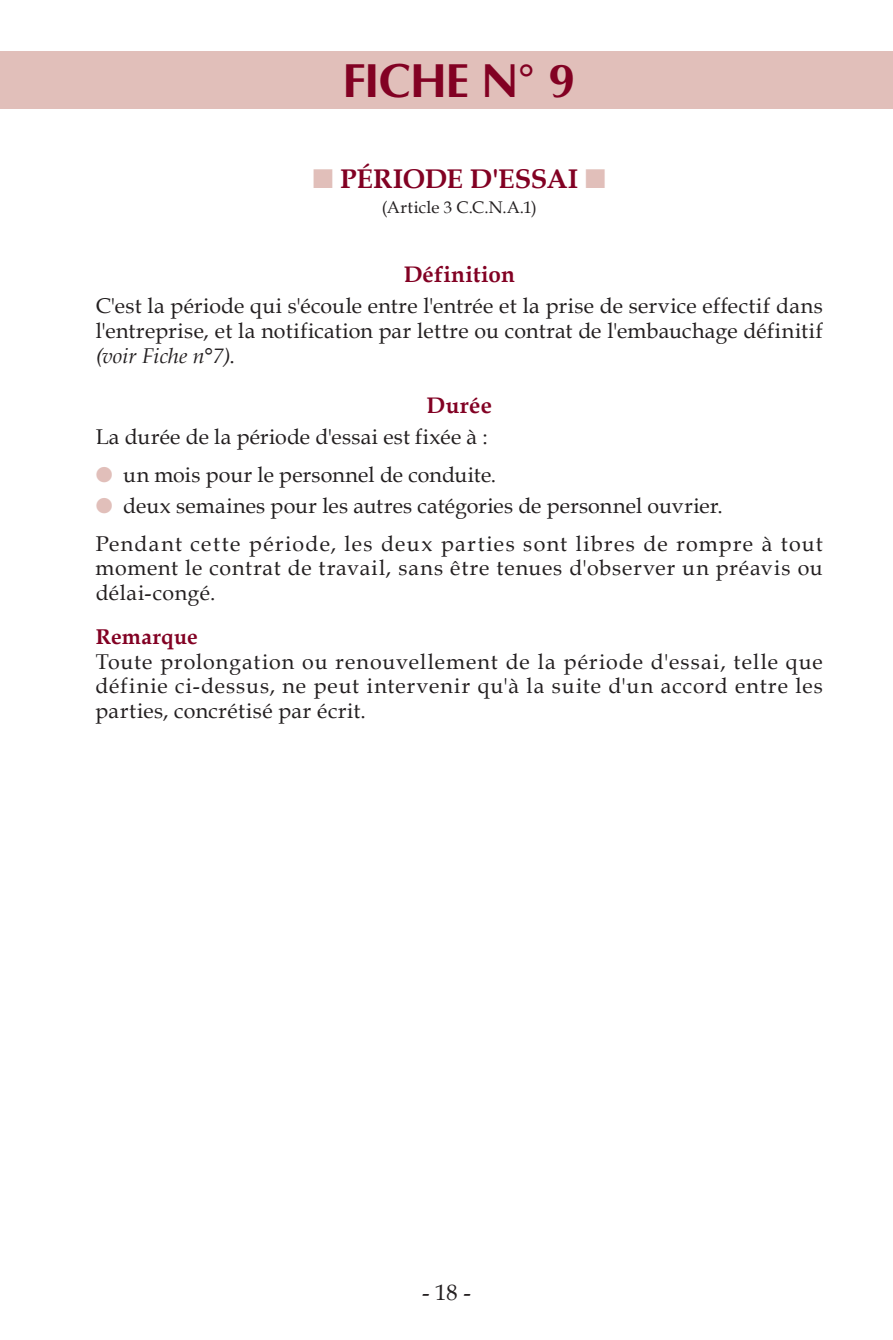
<style>
.page{position:relative;width:893px;height:1340px;background:#fff}
.page>*{position:absolute;margin:0;border:0;box-sizing:border-box;transform-origin:0 0}
.t1{font:700 45px "Omni";color:#820123}
.t2{font:700 27px "Book Antiqua";letter-spacing:.005em;color:#820123}
.t3{font:700 22.5px "Book Antiqua";color:#820123}
.t4{font:22.5px "Book Antiqua";color:#231f20}
.t5{font:21.38px/24.8px "Book Antiqua";letter-spacing:.025em;color:#231f20;text-align:justify}
.t6{font:21.38px "Book Antiqua";letter-spacing:.005em;color:#231f20}
.t7{font:700 21.38px "Book Antiqua";color:#820123}
.t8{font:16.88px "Book Antiqua";letter-spacing:.025em;color:#231f20}
.s1{font-style:italic}
.s2{color:#e1bfba}
</style>
<div class="page">
<div style="left:0;top:51px;width:893px;height:57px;background:#e1bfba"></div>
<h1 class="t1" style="left:344px;top:52px;width:233px">FICHE N° 9</h1>
<p class="t2" style="left:340px;top:160px;width:238px">PéRIODE D'ESSAI</p>
<p class="t8" style="left:382px;top:195px;width:156px">(Article 3 C.C.N.A.1)</p>
<p class="t3" style="left:404px;top:259px;width:112px">Définition</p>
<p class="t5" style="left:96px;top:293px;width:729px">C'est la période qui s'écoule entre l'entrée et la prise de service effectif dans l'entreprise, et la notification par lettre ou contrat de l'embauchage définitif <span class="s1">(voir Fiche n°7)</span>.</p>
<p class="t3" style="left:427px;top:390px;width:67px">Durée</p>
<p class="t5" style="left:96px;top:424px;width:394px">La durée de la période d'essai est fixée à :</p>
<p class="t6" style="left:96px;top:459px;width:402px"><span class="s2">●</span> un mois pour le personnel de conduite.</p>
<p class="t5" style="left:96px;top:486px;width:729px;line-height:37.6px"><span class="s2">●</span> deux semaines pour les autres catégories de personnel ouvrier.<br>Pendant cette période, les deux parties sont libres de rompre à tout</p>
<p class="t5" style="left:96px;top:555px;width:729px">moment le contrat de travail, sans être tenues d'observer un préavis ou délai-congé.</p>
<p class="t7" style="left:96px;top:622px;width:104px">Remarque</p>
<p class="t5" style="left:96px;top:648px;width:729px">Toute prolongation ou renouvellement de la période d'essai, telle que définie ci-dessus, ne peut intervenir qu'à la suite d'un accord entre les parties, concrétisé par écrit.</p>
<p class="t4" style="left:422px;top:1276px;width:50px">- 18 -</p>
</div>
